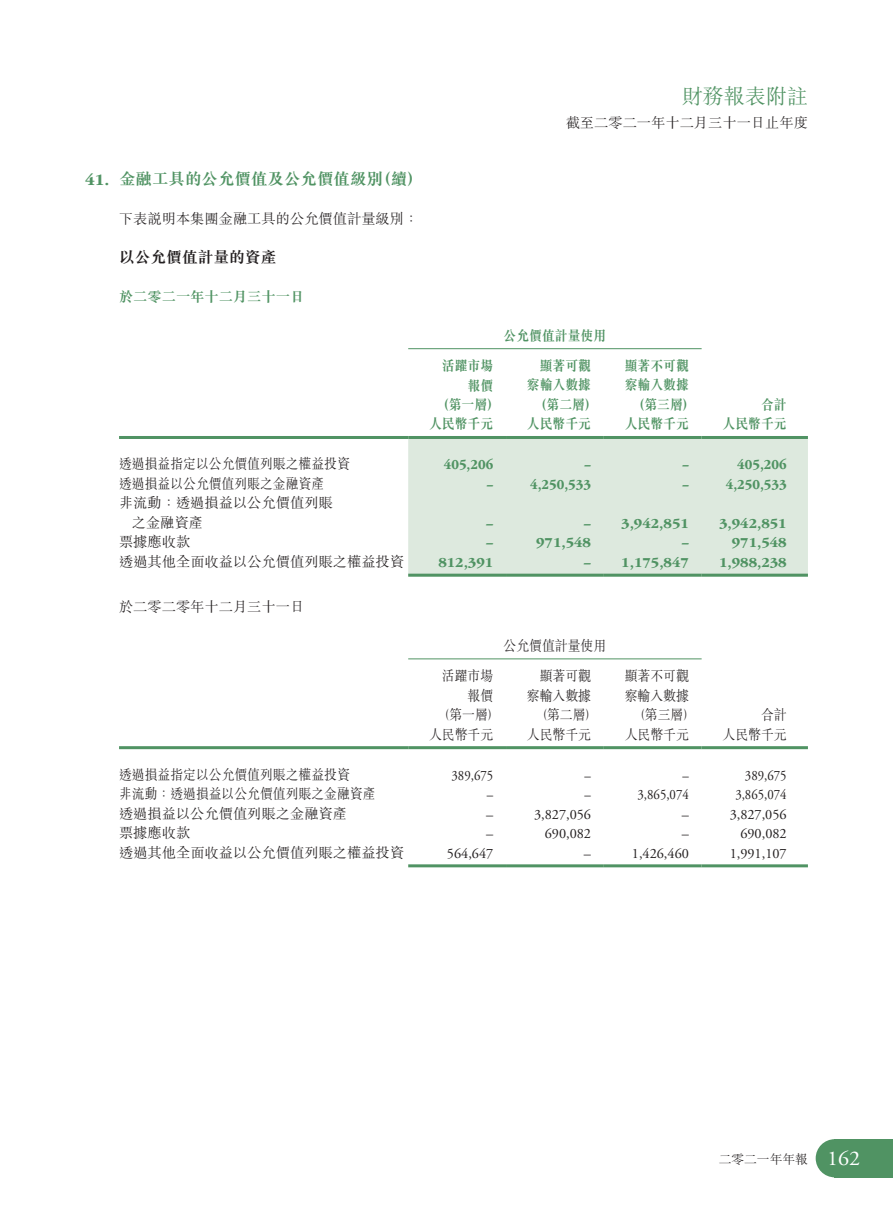
<style>
.page{position:relative;width:893px;height:1212px;background:#fff}
.page>*{position:absolute;margin:0;border:0;box-sizing:border-box;transform-origin:0 0}
.t1{font:300 21px "M Sung HK";color:#509363}
.t2{font:21px "Adobe Garamond Pro";color:#fff;scale:1.05 1}
.t3{font:700 16.5px "M Sung HK";color:#509363}
.t4{font:700 16.5px "ITC Garamond Std";color:#509363}
.t5{font:700 15.75px "M Sung HK";color:#231f20}
.t6{font:300 14.25px/19.5px "M Sung HK";color:#231f20;scale:.9 1}
.t7{font:300 14.25px "M Sung HK";color:#231f20}
.t8{font:700 14.25px/19.5px "M Sung HK";color:#509363;text-align:center;scale:.9 1}
.t9{font:700 14.25px "ITC Garamond Std";color:#509363}
.t10{font:14.25px "Adobe Garamond Pro";color:#231f20}
.t11{font:700 14.25px "ITC Garamond Std";color:#509363;scale:.9 1}
.t12{font:14.25px "Adobe Garamond Pro";color:#231f20;scale:.9 1}
.t13{font:700 14.25px "M Sung HK";color:#509363}
.t14{font:300 12.75px "M Sung HK";color:#231f20}
</style>
<div class="page">
<div style="left:816px;top:1139px;width:38px;height:38px;background:#509363;border-radius:50%"></div>
<div style="left:835px;top:1139px;width:58px;height:38px;background:#509363"></div>
<div style="left:408px;top:439px;width:400px;height:135px;background:#dde9de"></div>
<hr style="left:408px;top:348px;width:294px;height:1px;background:#509363">
<hr style="left:119px;top:436px;width:289px;height:3px;background:#509363">
<hr style="left:408px;top:436px;width:98px;height:3px;background:#509363">
<hr style="left:506px;top:436px;width:98px;height:3px;background:#509363">
<hr style="left:604px;top:436px;width:98px;height:3px;background:#509363">
<hr style="left:702px;top:436px;width:106px;height:3px;background:#509363">
<hr style="left:408px;top:574px;width:98px;height:3px;background:#509363">
<hr style="left:506px;top:574px;width:98px;height:3px;background:#509363">
<hr style="left:604px;top:574px;width:98px;height:3px;background:#509363">
<hr style="left:702px;top:574px;width:106px;height:3px;background:#509363">
<hr style="left:408px;top:658px;width:294px;height:1px;background:#509363">
<hr style="left:119px;top:746px;width:289px;height:3px;background:#509363">
<hr style="left:408px;top:746px;width:98px;height:3px;background:#509363">
<hr style="left:506px;top:746px;width:98px;height:3px;background:#509363">
<hr style="left:604px;top:746px;width:98px;height:3px;background:#509363">
<hr style="left:702px;top:746px;width:106px;height:3px;background:#509363">
<hr style="left:408px;top:864px;width:98px;height:3px;background:#509363">
<hr style="left:506px;top:864px;width:98px;height:3px;background:#509363">
<hr style="left:604px;top:864px;width:98px;height:3px;background:#509363">
<hr style="left:702px;top:864px;width:106px;height:3px;background:#509363">
<p class="t4" style="left:85px;top:170px;width:26px">41.</p>
<p class="t3" style="left:119px;top:167px;width:266px">金融工具的公允價值及公允價值級別</p>
<p class="t3" style="left:376px;top:167px;width:48px">（續(</p>
<p class="t7" style="left:119px;top:209px;width:301px">下表說明本集團金融工具的公允價值計量級別：</p>
<p class="t5" style="left:119px;top:246px;width:159px">以公允價值計量的資產</p>
<p class="t13" style="left:119px;top:287px;width:187px">於二零二一年十二月三十一日</p>
<p class="t6" style="left:119px;top:454px;width:258px">透過損益指定以公允價值列賬之權益投資</p>
<p class="t6" style="left:119px;top:473px;width:239px">透過損益以公允價值列賬之金融資產非流動：透過損益以公允價值列賬</p>
<p class="t7" style="left:132px;top:513px;width:73px">之金融資產</p>
<p class="t7" style="left:119px;top:532px;width:73px">票據應收款</p>
<p class="t7" style="left:119px;top:552px;width:286px">透過其他全面收益以公允價值列賬之權益投資</p>
<p class="t7" style="left:119px;top:597px;width:187px">於二零二零年十二月三十一日</p>
<p class="t6" style="left:119px;top:764px;width:258px">透過損益指定以公允價值列賬之權益投資</p>
<p class="t6" style="left:119px;top:783px;width:286px">非流動：透過損益以公允價值列賬之金融資產</p>
<p class="t7" style="left:119px;top:803px;width:229px">透過損益以公允價值列賬之金融資產</p>
<p class="t7" style="left:119px;top:823px;width:73px">票據應收款</p>
<p class="t7" style="left:119px;top:842px;width:287px">透過其他全面收益以公允價值列賬之權益投資</p>
<h1 class="t1" style="left:682px;top:81px;width:127px">財務報表附註</h1>
<p class="t7" style="left:566px;top:112px;width:244px">截至二零二一年十二月三十一日止年度</p>
<p class="t8" style="left:504px;top:325px;width:115px">公允價值計量使用</p>
<p class="t8" style="left:442px;top:355px;width:59px">活躍市場</p>
<p class="t8" style="left:468px;top:375px;width:30px">報價</p>
<p class="t8" style="left:437px;top:394px;width:70px">（第一層(</p>
<p class="t8" style="left:527px;top:355px;width:79px">顯著可觀<br>察輸入數據（第二層(</p>
<p class="t8" style="left:625px;top:355px;width:73px;text-align:left">顯著不可觀察輸入數據</p>
<p class="t8" style="left:633px;top:394px;width:70px">（第三層）</p>
<p class="t8" style="left:761px;top:394px;width:30px">合計</p>
<p class="t8" style="left:429px;top:414px;width:73px">人民幣千元</p>
<p class="t8" style="left:527px;top:414px;width:73px">人民幣千元</p>
<p class="t8" style="left:625px;top:414px;width:73px">人民幣千元</p>
<p class="t8" style="left:723px;top:414px;width:73px">人民幣千元</p>
<p class="t11" style="left:444px;top:457px;width:56px">405,206</p>
<p class="t11" style="left:585px;top:457px;width:9px">–</p>
<p class="t11" style="left:682px;top:457px;width:9px">–</p>
<p class="t11" style="left:737px;top:457px;width:56px">405,206</p>
<p class="t11" style="left:487px;top:476px;width:9px">–</p>
<p class="t11" style="left:530px;top:476px;width:69px">4,250,533</p>
<p class="t11" style="left:682px;top:476px;width:9px">–</p>
<p class="t11" style="left:726px;top:476px;width:69px">4,250,533</p>
<p class="t9" style="left:486px;top:515px;width:9px">–</p>
<p class="t9" style="left:584px;top:515px;width:9px">–</p>
<p class="t9" style="left:621px;top:515px;width:69px">3,942,851</p>
<p class="t9" style="left:719px;top:515px;width:69px">3,942,851</p>
<p class="t9" style="left:486px;top:535px;width:9px">–</p>
<p class="t9" style="left:536px;top:535px;width:56px">971,548</p>
<p class="t9" style="left:682px;top:535px;width:9px">–</p>
<p class="t9" style="left:732px;top:535px;width:56px">971,548</p>
<p class="t9" style="left:438px;top:554px;width:56px">812,391</p>
<p class="t9" style="left:584px;top:554px;width:9px">–</p>
<p class="t9" style="left:621px;top:554px;width:69px">1,175,847</p>
<p class="t9" style="left:719px;top:554px;width:69px">1,988,238</p>
<p class="t6" style="left:504px;top:635px;width:115px">公允價值計量使用</p>
<p class="t6" style="left:442px;top:665px;width:59px">活躍市場</p>
<p class="t6" style="left:468px;top:685px;width:30px">報價</p>
<p class="t6" style="left:438px;top:704px;width:70px">（第一層(</p>
<p class="t6" style="left:527px;top:665px;width:80px;text-align:center">顯著可觀<br>察輸入數據（第二層(</p>
<p class="t6" style="left:625px;top:665px;width:73px">顯著不可觀察輸入數據</p>
<p class="t6" style="left:633px;top:704px;width:70px">（第三層）</p>
<p class="t6" style="left:761px;top:704px;width:30px">合計</p>
<p class="t6" style="left:429px;top:724px;width:73px">人民幣千元</p>
<p class="t6" style="left:527px;top:724px;width:73px">人民幣千元</p>
<p class="t6" style="left:625px;top:724px;width:73px">人民幣千元</p>
<p class="t6" style="left:723px;top:724px;width:73px">人民幣千元</p>
<p class="t12" style="left:452px;top:766px;width:48px">389,675</p>
<p class="t12" style="left:585px;top:766px;width:9px">–</p>
<p class="t12" style="left:682px;top:766px;width:9px">–</p>
<p class="t12" style="left:745px;top:766px;width:48px">389,675</p>
<p class="t12" style="left:487px;top:786px;width:9px">–</p>
<p class="t12" style="left:585px;top:786px;width:9px">–</p>
<p class="t12" style="left:637px;top:786px;width:58px">3,865,074</p>
<p class="t12" style="left:735px;top:786px;width:58px">3,865,074</p>
<p class="t10" style="left:486px;top:805px;width:9px">–</p>
<p class="t10" style="left:534px;top:805px;width:58px">3,827,056</p>
<p class="t10" style="left:682px;top:805px;width:9px">–</p>
<p class="t10" style="left:730px;top:805px;width:58px">3,827,056</p>
<p class="t10" style="left:486px;top:825px;width:9px">–</p>
<p class="t10" style="left:545px;top:825px;width:48px">690,082</p>
<p class="t10" style="left:682px;top:825px;width:9px">–</p>
<p class="t10" style="left:740px;top:825px;width:48px">690,082</p>
<p class="t10" style="left:447px;top:844px;width:48px">564,647</p>
<p class="t10" style="left:584px;top:844px;width:9px">–</p>
<p class="t10" style="left:632px;top:844px;width:58px">1,426,460</p>
<p class="t10" style="left:730px;top:844px;width:58px">1,991,107</p>
<p class="t14" style="left:719px;top:1150px;width:91px">二零二一年年報</p>
<h1 class="t2" style="left:827px;top:1145px;width:33px">162</h1>
</div>
